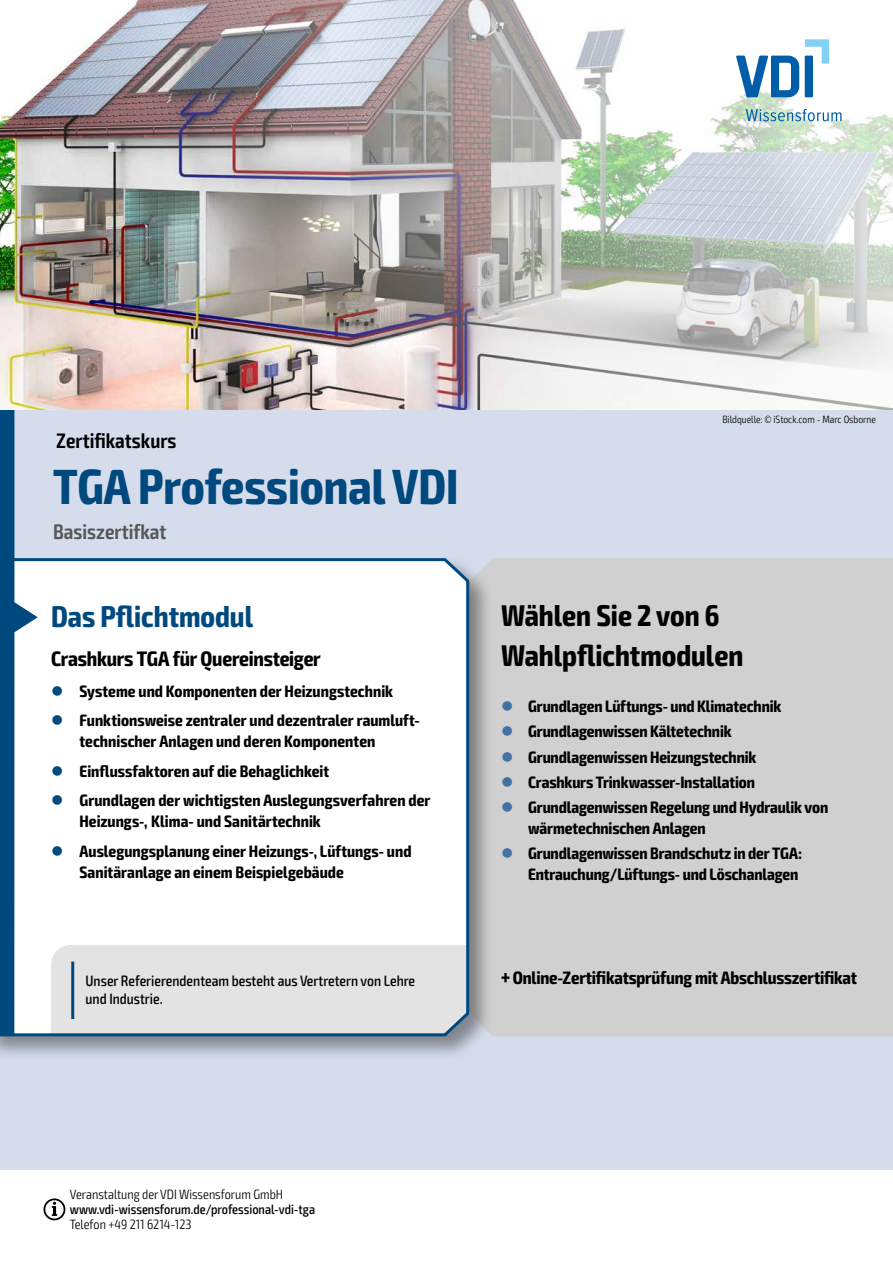
<style>
.page{position:relative;width:893px;height:1263px;background:#fff}
.page>*{position:absolute;margin:0;border:0;box-sizing:border-box;transform-origin:0 0}
.t1{font:700 condensed 49.5px "Exo 2";color:#00497f}
.t2{font:700 condensed 30px/39.6px "Exo 2";color:#000}
.t3{font:700 condensed 30px "Exo 2";color:#00497f}
.t4{font:700 condensed 21px "Exo 2";letter-spacing:-.01em;color:#000}
.t5{font:600 condensed 21px "Exo 2";color:#000}
.t6{font:600 condensed 21px "Exo 2";color:#575756}
.t7{font:700 condensed 18px "Exo 2";letter-spacing:-.01em;color:#000}
.t8{font:700 condensed 16.5px/21px "Exo 2";color:#000}
.t9{font:500 condensed 15px/18px "Exo 2";color:#000}
.t10{font:300 condensed 13.5px "Exo 2";color:#000}
.t11{font:500 condensed 13.5px "Exo 2";color:#000}
.t12{font:300 condensed 10.5px "Exo 2";color:#000}
.s1{color:#00497f}
.s2{color:#4073a2}
.s3{font-size:21px}
</style>
<div class="page">
<div style="left:0;top:409px;width:893px;height:761px;background:#d5dceb"></div>
<div style="left:493px;top:558px;width:400px;height:478px;background:#d0d0d0"></div>
<svg style="left:44px;top:1198px;width:21px;height:22px"></svg>
<div style="left:0;top:554px;width:493px;height:507px;background:#000;opacity:.4"></div>
<svg style="left:0;top:557px;width:471px;height:481px"></svg>
<svg style="left:0;top:409px;width:38px;height:627px;background:#93b1c8"></svg>
<img style="left:0;top:0;width:893px;height:409px">
<hr style="left:71px;top:961px;width:3px;height:58px;background:#00497f">
<svg style="left:746px;top:109px;width:95px;height:12px"></svg>
<svg style="left:736px;top:39px;width:93px;height:58px"></svg>
<p class="t5" style="left:56px;top:428px;width:122px">Zertifikatskurs</p>
<h1 class="t1" style="left:53px;top:457px;width:407px">TGA Professional VDI</h1>
<p class="t6" style="left:53px;top:519px;width:115px">Basiszertifkat</p>
<h2 class="t3" style="left:51px;top:599px;width:204px">Das Pflichtmodul</h2>
<p class="t4" style="left:51px;top:646px;width:271px">Crashkurs TGA für Quereinsteiger</p>
<p class="t8" style="left:51px;top:681px;width:344px"><span class="s1">●</span> Systeme und Komponenten der Heizungstechnik</p>
<p class="t8" style="left:80px;top:710px;width:342px;text-indent:-28px"><span class="s1">●</span> Funktionsweise zentraler und dezentraler raumluft&shy;technischer Anlagen und deren Komponenten</p>
<p class="t8" style="left:51px;top:761px;width:280px"><span class="s1">●</span> Einflussfaktoren auf die Behaglichkeit</p>
<p class="t8" style="left:80px;top:790px;width:352px;text-indent:-28px"><span class="s1">●</span> Grundlagen der wichtigsten Auslegungsverfahren der<br>Heizungs-, Klima- und Sanitärtechnik</p>
<p class="t8" style="left:80px;top:841px;width:333px;text-indent:-28px"><span class="s1">●</span> Auslegungsplanung einer Heizungs-, Lüftungs- und<br>Sanitäranlage an einem Beispielgebäude</p>
<p class="t9" style="left:86px;top:972px;width:331px">Unser Referierendenteam besteht aus Vertretern von Lehre und Industrie.</p>
<p class="t12" style="left:722px;top:413px;width:155px">Bildquelle: © iStock.com - Marc Osborne</p>
<h2 class="t2" style="left:501px;top:596px;width:244px">Wählen Sie 2 von 6<br>Wahlpflichtmodulen</h2>
<p class="t8" style="left:501px;top:696px;width:282px"><span class="s2">●</span> Grundlagen Lüftungs- und Klimatechnik</p>
<p class="t8" style="left:501px;top:721px;width:232px"><span class="s2">●</span> Grundlagenwissen Kältetechnik</p>
<p class="t8" style="left:501px;top:747px;width:257px"><span class="s2">●</span> Grundlagenwissen Heizungstechnik</p>
<p class="t8" style="left:501px;top:772px;width:255px"><span class="s2">●</span> Crashkurs Trinkwasser-Installation</p>
<p class="t8" style="left:528px;top:797px;width:302px;text-indent:-27px"><span class="s2">●</span> Grundlagenwissen Regelung und Hydraulik von wärmetechnischen Anlagen</p>
<p class="t8" style="left:501px;top:843px;width:302px;text-align:right"><span class="s2">●</span> Grundlagenwissen Brandschutz in der TGA:<br>Entrauchung/Lüftungs- und Löschanlagen</p>
<p class="t7" style="left:501px;top:967px;width:357px"><span class="s3">+</span> Online-Zertifikatsprüfung mit Abschlusszertifikat</p>
<p class="t10" style="left:70px;top:1186px;width:215px">Veranstaltung der VDI Wissensforum GmbH</p>
<p class="t11" style="left:70px;top:1201px;width:247px">www.vdi-wissensforum.de/professional-vdi-tga</p>
<p class="t10" style="left:70px;top:1216px;width:123px">Telefon +49 211 6214-123</p>
</div>
